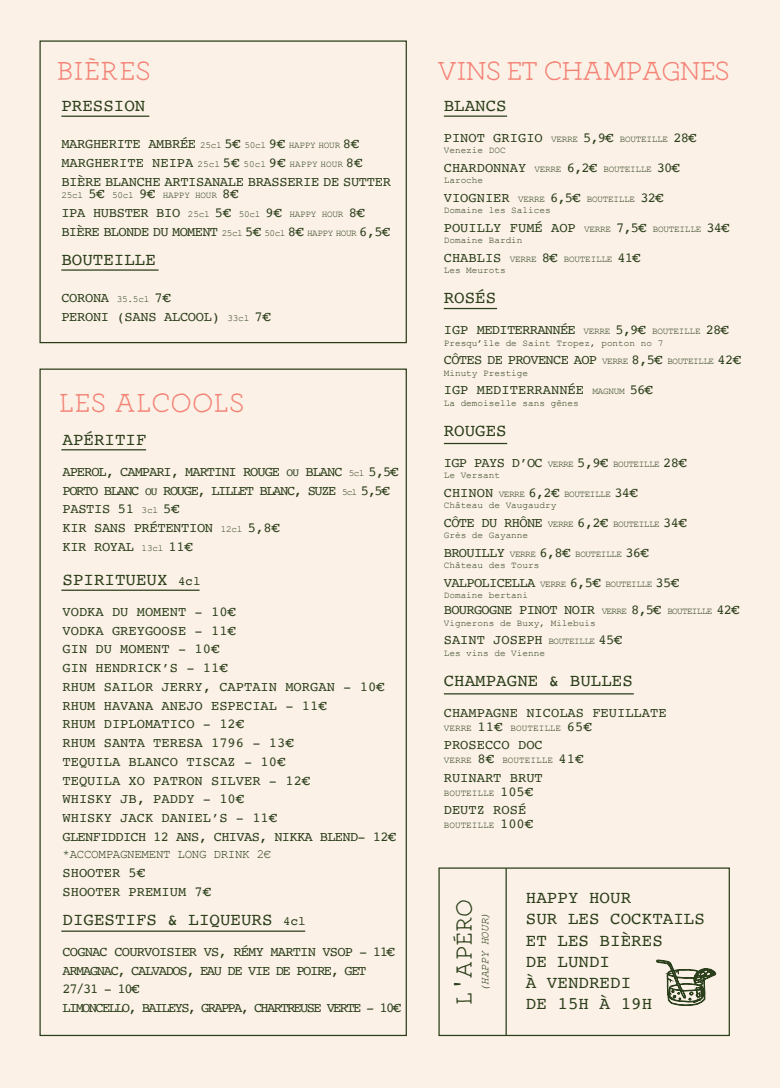
<style>
.page{position:relative;width:780px;height:1088px;background:#fbf1e7}
.page>*{position:absolute;margin:0;border:0;box-sizing:border-box;transform-origin:0 0}
.t1{font:31.25px "BOHEME Regular";letter-spacing:-.05em;color:#f48376}
.t2{font:31.25px "BOHEME Regular";color:#f48376}
.t3{font:31.25px "BOHEME Regular";letter-spacing:-.025em;color:#f48376}
.t4{font:26.25px "BOHEME Regular";color:#2b3e19}
.t5{font:17.5px/21.2px "Courier";color:#2b3e19}
.t6{font:13.75px/18.8px "Courier";color:#2b3e19}
.t7{font:13.75px/18.8px "Courier";letter-spacing:-.05em;color:#2b3e19}
.t8{font:13.75px/18.8px "Courier";letter-spacing:-.025em;color:#2b3e19}
.t9{font:13.75px/18.8px "Courier";letter-spacing:-.075em;color:#2b3e19}
.t10{font:13.75px/18.8px "Courier";letter-spacing:-.1em;color:#2b3e19}
.t11{font:12.5px "Courier New";letter-spacing:-.025em;color:#2b3e19}
.t12{font:italic 11.25px "Courier New";color:#2b3e19}
.t13{font:9.38px "Courier New";color:#2b3e19}
.t14{font:9.38px/18.8px "Courier New";letter-spacing:-.03em;color:#2b3e19}
.t15{font:9.38px/18.8px "Courier New";letter-spacing:-.05em;color:#2b3e19}
.t16{font:9.38px "Courier New";letter-spacing:-.025em;color:#2b3e19}
.s1{font-family:"Courier New";font-size:9.38px}
.s2{font-family:"Courier";font-size:13.75px}
.s3{font-size:11.25px}
.s4{font-size:12.5px}
.s5{font-family:"Courier"}
</style>
<div class="page">
<hr style="left:61px;top:116px;width:88px;height:1px;background:#2b3e19">
<hr style="left:61px;top:269px;width:97px;height:2px;background:#2b3e19">
<div style="left:39px;top:40px;width:368px;height:303px;border:1px solid #2b3e19"></div>
<hr style="left:61px;top:449px;width:85px;height:1px;background:#2b3e19">
<hr style="left:61px;top:589px;width:138px;height:2px;background:#2b3e19">
<hr style="left:61px;top:930px;width:244px;height:2px;background:#2b3e19">
<div style="left:438px;top:867px;width:291px;height:169px;border:1px solid #2b3e19"></div>
<hr style="left:505px;top:868px;width:1px;height:167px;background:#2b3e19">
<svg style="left:656px;top:960px;width:60px;height:46px"></svg>
<hr style="left:444px;top:116px;width:63px;height:1px;background:#2b3e19">
<hr style="left:444px;top:308px;width:53px;height:1px;background:#2b3e19">
<hr style="left:444px;top:443px;width:63px;height:1px;background:#2b3e19">
<hr style="left:444px;top:693px;width:189px;height:1px;background:#2b3e19">
<h1 class="t3" style="left:57px;top:51px;width:96px">BIÈRES</h1>
<p class="t5" style="left:61px;top:94px;width:85px">PRESSION</p>
<p class="t8" style="left:61px;top:134px;width:331px">MARGHERITE AMBRÉE <span class="s1">25cl</span> 5€ <span class="s1">50cl</span> 9€ <span class="s1">HAPPY HOUR</span> 8€<br>MARGHERITE NEIPA <span class="s1">25cl</span> 5€ <span class="s1">50cl</span> 9€ <span class="s1">HAPPY HOUR</span> 8€<br>BIÈRE BLANCHE ARTISANALE BRASSERIE DE SUTTER</p>
<p class="t16" style="left:61px;top:190px;width:178px">25cl <span class="s2">5€</span> 50cl <span class="s2">9€</span> HAPPY HOUR <span class="s2">8€</span></p>
<p class="t7" style="left:61px;top:203px;width:330px">IPA HUBSTER BIO <span class="s1">25cl</span> 5€ <span class="s1">50cl</span> 9€ <span class="s1">HAPPY HOUR</span> 8€<br>BIÈRE BLONDE DU MOMENT <span class="s1">25cl</span> 5€ <span class="s1">50cl</span> 8€ <span class="s1">HAPPY HOUR</span> 6,5€</p>
<p class="t5" style="left:61px;top:248px;width:96px">BOUTEILLE</p>
<p class="t8" style="left:61px;top:288px;width:211px">CORONA <span class="s1">35.5cl</span> 7€<br>PERONI (SANS ALCOOL) <span class="s1">33cl</span> 7€</p>
<h1 class="t2" style="left:59px;top:383px;width:187px">LES ALCOOLS</h1>
<p class="t5" style="left:62px;top:428px;width:85px">APÉRITIF</p>
<p class="t9" style="left:62px;top:462px;width:337px">APEROL, CAMPARI, MARTINI ROUGE <span class="s3">OU</span> BLANC <span class="s1">5cl</span> 5,5€<br>PORTO BLANC <span class="s3">OU</span> ROUGE, LILLET BLANC, SUZE <span class="s1">5cl</span> 5,5€<br>PASTIS 51 <span class="s1">3cl</span> 5€<br>KIR SANS PRÉTENTION <span class="s1">12cl</span> 5,8€<br>KIR ROYAL <span class="s1">13cl</span> 11€</p>
<p class="t5" style="left:62px;top:568px;width:140px">SPIRITUEUX <span class="s4">4cl</span></p>
<p class="t6" style="left:62px;top:602px;width:335px">VODKA DU MOMENT - 10€<br>VODKA GREYGOOSE - 11€<br>GIN DU MOMENT - 10€<br>GIN HENDRICK’S - 11€<br>RHUM SAILOR JERRY, CAPTAIN MORGAN - 10€<br>RHUM HAVANA ANEJO ESPECIAL - 11€<br>RHUM DIPLOMATICO - 12€<br>RHUM SANTA TERESA 1796 - 13€<br>TEQUILA BLANCO TISCAZ - 10€<br>TEQUILA XO PATRON SILVER - 12€<br>WHISKY JB, PADDY - 10€<br>WHISKY JACK DANIEL’S - 11€<br>GLENFIDDICH 12 ANS, CHIVAS, NIKKA BLEND- 12€</p>
<p class="t11" style="left:62px;top:847px;width:210px">*ACCOMPAGNEMENT LONG DRINK 2€</p>
<p class="t6" style="left:62px;top:863px;width:150px">SHOOTER 5€<br>SHOOTER PREMIUM 7€</p>
<p class="t5" style="left:62px;top:908px;width:245px">DIGESTIFS &amp; LIQUEURS <span class="s4">4cl</span></p>
<p class="t10" style="left:62px;top:942px;width:340px">COGNAC COURVOISIER VS, RÉMY MARTIN VSOP - 11€ ARMAGNAC, CALVADOS, EAU DE VIE DE POIRE, GET 27/31 - 10€<br>LIMONCELLO, BAILEYS, GRAPPA, CHARTREUSE VERTE - 10€</p>
<h1 class="t1" style="left:436px;top:51px;width:294px">VINS ET CHAMPAGNES</h1>
<p class="t5" style="left:444px;top:94px;width:64px">BLANCS</p>
<p class="t6" style="left:444px;top:128px;width:254px">PINOT GRIGIO <span class="s1">VERRE</span> 5,9€ <span class="s1">BOUTEILLE</span> 28€</p>
<p class="t13" style="left:444px;top:144px;width:63px">Venezie DOC</p>
<p class="t6" style="left:444px;top:158px;width:237px">CHARDONNAY <span class="s1">VERRE</span> 6,2€ <span class="s1">BOUTEILLE</span> 30€</p>
<p class="t13" style="left:444px;top:174px;width:41px">Laroche</p>
<p class="t6" style="left:444px;top:188px;width:221px">VIOGNIER <span class="s1">VERRE</span> 6,5€ <span class="s1">BOUTEILLE</span> 32€</p>
<p class="t13" style="left:444px;top:204px;width:108px">Domaine les Salices</p>
<p class="t6" style="left:444px;top:218px;width:287px">POUILLY FUMÉ AOP <span class="s1">VERRE</span> 7,5€ <span class="s1">BOUTEILLE</span> 34€</p>
<p class="t14" style="left:444px;top:230px;width:198px">Domaine Bardin<br><span class="s2">CHABLIS</span> VERRE <span class="s2">8€</span> BOUTEILLE <span class="s2">41€</span></p>
<p class="t13" style="left:444px;top:264px;width:63px">Les Meurots</p>
<p class="t5" style="left:444px;top:287px;width:54px">ROSÉS</p>
<p class="t7" style="left:444px;top:320px;width:286px">IGP MEDITERRANNÉE <span class="s1">VERRE</span> 5,9€ <span class="s1">BOUTEILLE</span> 28€</p>
<p class="t13" style="left:444px;top:337px;width:221px">Presqu’île de Saint Tropez, ponton no 7</p>
<p class="t7" style="left:444px;top:350px;width:298px">CÔTES DE PROVENCE AOP <span class="s1">VERRE</span> 8,5€ <span class="s1">BOUTEILLE</span> 42€</p>
<p class="t13" style="left:444px;top:367px;width:86px">Minuty Prestige</p>
<p class="t6" style="left:444px;top:380px;width:210px">IGP MEDITERRANNÉE <span class="s1">MAGNUM</span> 56€</p>
<p class="t13" style="left:444px;top:397px;width:137px">La demoiselle sans gênes</p>
<p class="t5" style="left:444px;top:419px;width:64px">ROUGES</p>
<p class="t7" style="left:444px;top:453px;width:244px">IGP PAYS D’OC <span class="s1">VERRE</span> 5,9€ <span class="s1">BOUTEILLE</span> 28€</p>
<p class="t15" style="left:444px;top:465px;width:195px">Le Versant<br><span class="s2">CHINON</span> VERRE <span class="s2">6,2€</span> BOUTEILLE <span class="s2">34€</span></p>
<p class="t13" style="left:444px;top:499px;width:114px">Château de Vaugaudry</p>
<p class="t7" style="left:444px;top:513px;width:244px">CÔTE DU RHÔNE <span class="s1">VERRE</span> 6,2€ <span class="s1">BOUTEILLE</span> 34€</p>
<p class="t13" style="left:444px;top:529px;width:86px">Grès de Gayanne</p>
<p class="t7" style="left:444px;top:543px;width:206px">BROUILLY <span class="s1">VERRE</span> 6,8€ <span class="s1">BOUTEILLE</span> 36€</p>
<p class="t13" style="left:444px;top:559px;width:97px">Château des Tours</p>
<p class="t7" style="left:444px;top:573px;width:237px">VALPOLICELLA <span class="s1">VERRE</span> 6,5€ <span class="s1">BOUTEILLE</span> 35€</p>
<p class="t13" style="left:444px;top:589px;width:86px">Domaine bertani</p>
<p class="t7" style="left:444px;top:600px;width:297px">BOURGOGNE PINOT NOIR <span class="s1">VERRE</span> 8,5€ <span class="s1">BOUTEILLE</span> 42€</p>
<p class="t13" style="left:444px;top:617px;width:153px">Vignerons de Buxy, Milebuis</p>
<p class="t6" style="left:444px;top:630px;width:180px">SAINT JOSEPH <span class="s1">BOUTEILLE</span> 45€</p>
<p class="t13" style="left:444px;top:647px;width:103px">Les vins de Vienne</p>
<p class="t5" style="left:444px;top:669px;width:191px">CHAMPAGNE &amp; BULLES</p>
<p class="t6" style="left:444px;top:703px;width:224px">CHAMPAGNE NICOLAS FEUILLATE</p>
<p class="t13" style="left:444px;top:722px;width:149px">VERRE <span class="s2">11€</span> BOUTEILLE <span class="s2">65€</span></p>
<p class="t6" style="left:444px;top:735px;width:101px">PROSECCO DOC</p>
<p class="t13" style="left:444px;top:754px;width:141px">VERRE <span class="s2">8€</span> BOUTEILLE <span class="s2">41€</span></p>
<p class="t6" style="left:444px;top:768px;width:100px">RUINART BRUT</p>
<p class="t13" style="left:444px;top:787px;width:91px">BOUTEILLE <span class="s2">105€</span></p>
<p class="t6" style="left:444px;top:800px;width:84px">DEUTZ ROSÉ</p>
<p class="t13" style="left:444px;top:819px;width:91px">BOUTEILLE <span class="s2">100€</span></p>
<h2 class="t4" style="left:447px;top:1005px;width:108px;rotate:-90deg">L<span class="s5">'</span>APÉRO</h2>
<p class="t12" style="left:477px;top:991px;width:81px;rotate:-90deg">(HAPPY HOUR)</p>
<p class="t5" style="left:526px;top:886px;width:181px">HAPPY HOUR<br>SUR LES COCKTAILS<br>ET LES BIÈRES<br>DE LUNDI<br>À VENDREDI<br>DE 15H À 19H</p>
</div>
